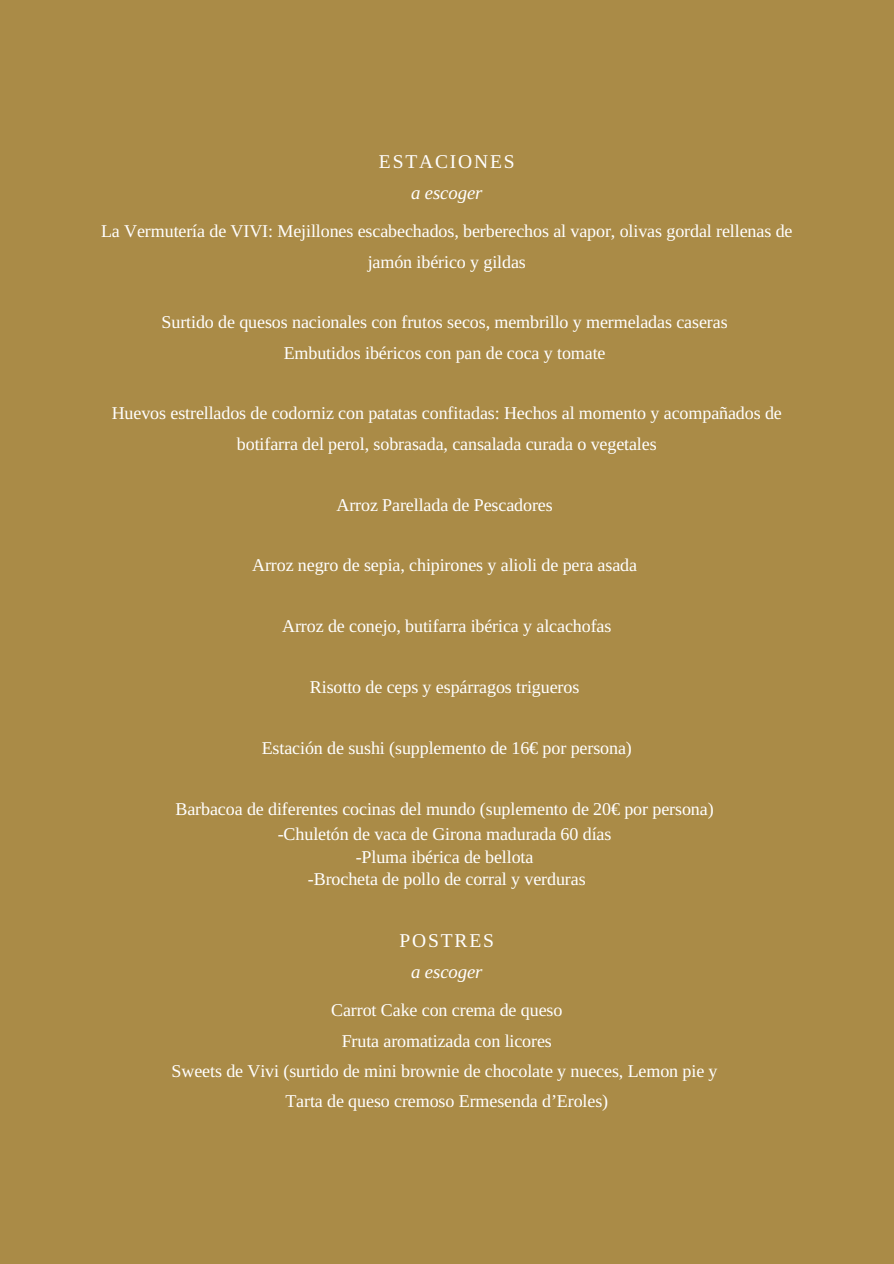
<style>
.page{position:relative;width:894px;height:1264px;background:#fff}
.page>*{position:absolute;margin:0;border:0;box-sizing:border-box;transform-origin:0 0}
.t1{font:19.5px "Libra Serif Modern";letter-spacing:.095em;color:#fff}
.t2{font:italic 18.75px "Libra Serif Modern";letter-spacing:-.005em;color:#fff}
.t3{font:18px/30.3px "Libra Serif Modern";letter-spacing:-.005em;color:#fff;text-align:center}
</style>
<div class="page">
<div style="left:0;top:0;width:893px;height:1263px;background:#aa8b47"></div>
<p class="t1" style="left:379px;top:151px;width:137px">ESTACIONES</p>
<p class="t2" style="left:411px;top:183px;width:73px">a escoger</p>
<h1 class="t3" style="left:101px;top:216px;width:692px">La Vermutería de VIVI: Mejillones escabechados, berberechos al vapor, olivas gordal rellenas de jamón ibérico y gildas</h1>
<p class="t3" style="left:161px;top:307px;width:567px">Surtido de quesos nacionales con frutos secos, membrillo y mermeladas caseras</p>
<p class="t3" style="left:283px;top:338px;width:323px">Embutidos ibéricos con pan de coca y tomate</p>
<p class="t3" style="left:112px;top:398px;width:671px">Huevos estrellados de codorniz con patatas confitadas: Hechos al momento y acompañados de botifarra del perol, sobrasada, cansalada curada o vegetales</p>
<p class="t3" style="left:336px;top:489px;width:218px">Arroz Parellada de Pescadores</p>
<p class="t3" style="left:252px;top:550px;width:386px">Arroz negro de sepia, chipirones y alioli de pera asada</p>
<p class="t3" style="left:282px;top:611px;width:331px">Arroz de conejo, butifarra ibérica y alcachofas</p>
<p class="t3" style="left:310px;top:672px;width:271px">Risotto de ceps y espárragos trigueros</p>
<p class="t3" style="left:262px;top:732px;width:371px">Estación de sushi (supplemento de 16€ por persona)</p>
<p class="t3" style="left:175px;top:793px;width:539px">Barbacoa de diferentes cocinas del mundo (suplemento de 20€ por persona)</p>
<p class="t3" style="left:278px;top:819px;width:335px">-Chuletón de vaca de Girona madurada 60 días</p>
<p class="t3" style="left:355px;top:842px;width:179px">-Pluma ibérica de bellota</p>
<p class="t3" style="left:308px;top:864px;width:279px">-Brocheta de pollo de corral y verduras</p>
<p class="t1" style="left:399px;top:930px;width:96px">POSTRES</p>
<p class="t2" style="left:411px;top:961px;width:73px">a escoger</p>
<h1 class="t3" style="left:331px;top:995px;width:233px">Carrot Cake con crema de queso</h1>
<p class="t3" style="left:341px;top:1025px;width:212px">Fruta aromatizada con licores</p>
<p class="t3" style="left:172px;top:1055px;width:547px">Sweets de Vivi (surtido de mini brownie de chocolate y nueces, Lemon pie y</p>
<p class="t3" style="left:285px;top:1086px;width:324px">Tarta de queso cremoso Ermesenda d’Eroles)</p>
</div>
